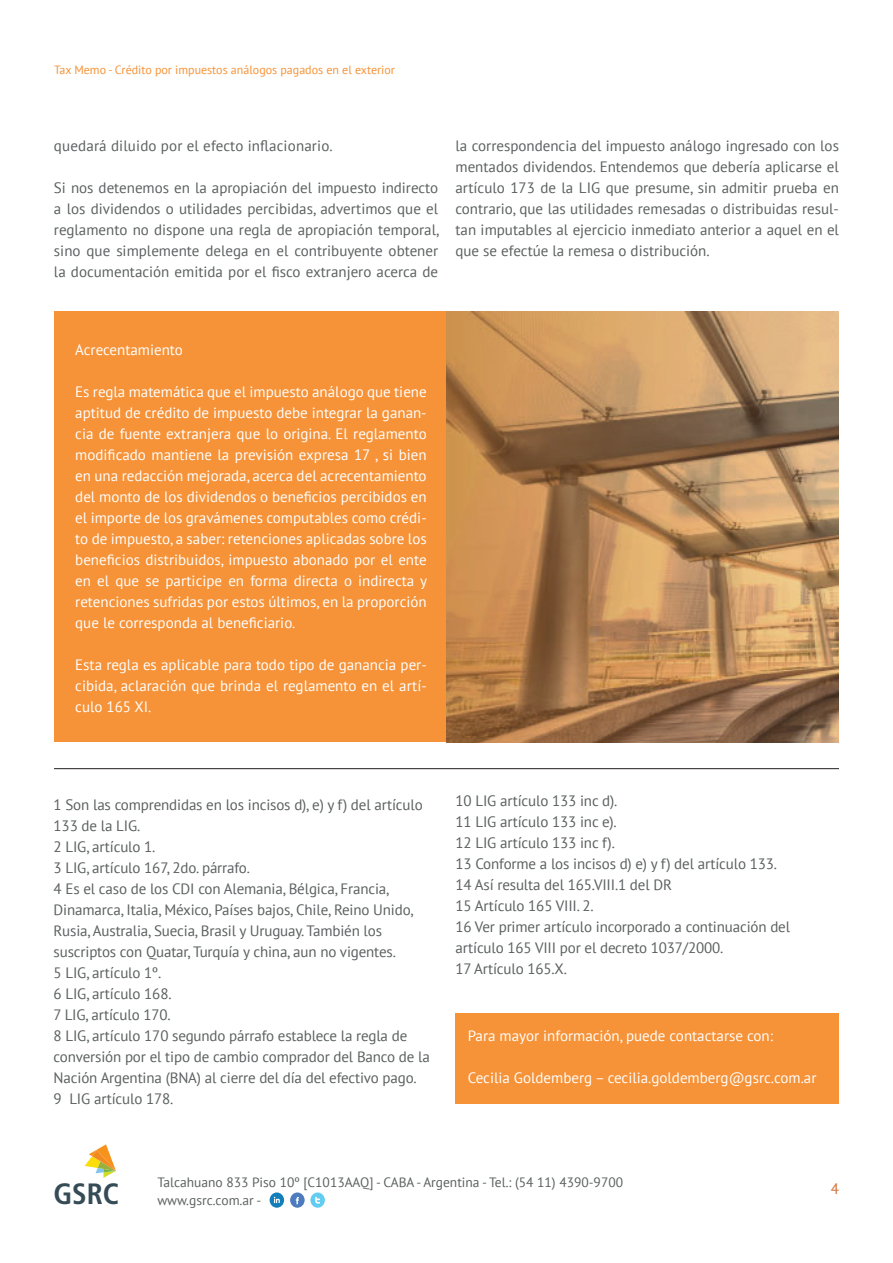
<style>
.page{position:relative;width:893px;height:1263px;background:#fff}
.page>*{position:absolute;margin:0;border:0;box-sizing:border-box;transform-origin:0 0}
.t1{font:700 condensed 29.4px "Frutiger LT Std";color:#354b56}
.t2{font:15px/21px "PT Sans";letter-spacing:-.01em;color:#5b5f5f;text-align:justify}
.t3{font:15px/21px "PT Sans";color:#fff;text-align:justify}
.t4{font:15px "PT Sans";letter-spacing:.01em;color:#5b5f5f}
.t5{font:15px "PT Sans";color:#d76f32}
.t6{font:13.5px "PT Sans";color:#5b5f5f}
.t7{font:13.5px "PT Sans";color:#5d6261}
.t8{font:12px "PT Sans";color:#f69236}
</style>
<div class="page">
<div style="left:54px;top:312px;width:392px;height:430px;background:#f69237"></div>
<img style="left:446px;top:312px;width:393px;height:430px">
<hr style="left:54px;top:768px;width:785px;height:1px;background:#231f20">
<div style="left:455px;top:1013px;width:384px;height:90px;background:#f69237"></div>
<svg style="left:85px;top:1144px;width:31px;height:34px"></svg>
<div style="left:290px;top:1192px;width:15px;height:16px;background:#4c7bbf;border-radius:50%"></div>
<svg style="left:310px;top:1192px;width:15px;height:16px"></svg>
<svg style="left:315px;top:1197px;width:5px;height:6px"></svg>
<div style="left:270px;top:1192px;width:14px;height:16px;background:#127fbb;border-radius:50%"></div>
<svg style="left:296px;top:1197px;width:3px;height:7px"></svg>
<svg style="left:274px;top:1197px;width:6px;height:6px"></svg>
<p class="t8" style="left:54px;top:62px;width:342px">Tax Memo - Crédito por impuestos análogos pagados en el exterior</p>
<p class="t4" style="left:54px;top:137px;width:280px">quedará diluido por el efecto inflacionario.</p>
<p class="t2" style="left:54px;top:177px;width:387px">Si nos detenemos en la apropiación del impuesto indirecto a los dividendos o utilidades percibidas, advertimos que el reglamento no dispone una regla de apropiación temporal, sino que simplemente delega en el contribuyente obtener la documentación emitida por el fisco extranjero acerca de</p>
<p class="t2" style="left:455px;top:135px;width:385px">la correspondencia del impuesto análogo ingresado con los mentados dividendos. Entendemos que debería aplicarse el artículo 173 de la LIG que presume, sin admitir prueba en contrario, que las utilidades remesadas o distribuidas resul&shy;tan imputables al ejercicio inmediato anterior a aquel en el que se efectúe la remesa o distribución.</p>
<p class="t3" style="left:75px;top:339px;width:109px">Acrecentamiento</p>
<p class="t3" style="left:75px;top:381px;width:354px">Es regla matemática que el impuesto análogo que tiene aptitud de crédito de impuesto debe integrar la ganan&shy;cia de fuente extranjera que lo origina. El reglamento modificado mantiene la previsión expresa 17 , si bien en una redacción mejorada, acerca del acrecentamiento del monto de los dividendos o beneficios percibidos en el importe de los gravámenes computables como crédi&shy;to de impuesto, a saber: retenciones aplicadas sobre los beneficios distribuidos, impuesto abonado por el ente en el que se participe en forma directa o indirecta y retenciones sufridas por estos últimos, en la proporción que le corresponda al beneficiario.</p>
<p class="t3" style="left:75px;top:654px;width:353px">Esta regla es aplicable para todo tipo de ganancia per&shy;cibida, aclaración que brinda el reglamento en el artí&shy;culo 165 XI.</p>
<p class="t2" style="left:54px;top:794px;width:378px;text-align:left">1 Son las comprendidas en los incisos d), e) y f) del artículo 133 de la LIG.<br>2 LIG, artículo 1.<br>3 LIG, artículo 167, 2do. párrafo.<br>4 Es el caso de los CDI con Alemania, Bélgica, Francia, Dinamarca, Italia, México, Países bajos, Chile, Reino Unido, Rusia, Australia, Suecia, Brasil y Uruguay. También los suscriptos con Quatar, Turquía y china, aun no vigentes.<br>5 LIG, artículo 1º.<br>6 LIG, artículo 168.<br>7 LIG, artículo 170.<br>8 LIG, artículo 170 segundo párrafo establece la regla de conversión por el tipo de cambio comprador del Banco de la Nación Argentina (BNA) al cierre del día del efectivo pago.<br>9 LIG artículo 178.</p>
<p class="t2" style="left:455px;top:790px;width:336px;text-align:left">10 LIG artículo 133 inc d).<br>11 LIG artículo 133 inc e).<br>12 LIG artículo 133 inc f).<br>13 Conforme a los incisos d) e) y f) del artículo 133.<br>14 Así resulta del 165.VIII.1 del DR<br>15 Artículo 165 VIII. 2.<br>16 Ver primer artículo incorporado a continuación del artículo 165 VIII por el decreto 1037/2000.<br>17 Artículo 165.X.</p>
<p class="t3" style="left:468px;top:1025px;width:307px">Para mayor información, puede contactarse con:</p>
<p class="t3" style="left:468px;top:1067px;width:350px">Cecilia Goldemberg – cecilia.goldemberg@gsrc.com.ar</p>
<h1 class="t1" style="left:53px;top:1177px;width:67px">GSRC</h1>
<p class="t6" style="left:157px;top:1173px;width:467px">Talcahuano 833 Piso 10º [C1013AAQ] - CABA - Argentina - Tel.: (54 11) 4390-9700</p>
<p class="t7" style="left:157px;top:1191px;width:105px">www.gsrc.com.ar -</p>
<p class="t5" style="left:831px;top:1179px;width:10px">4</p>
</div>
